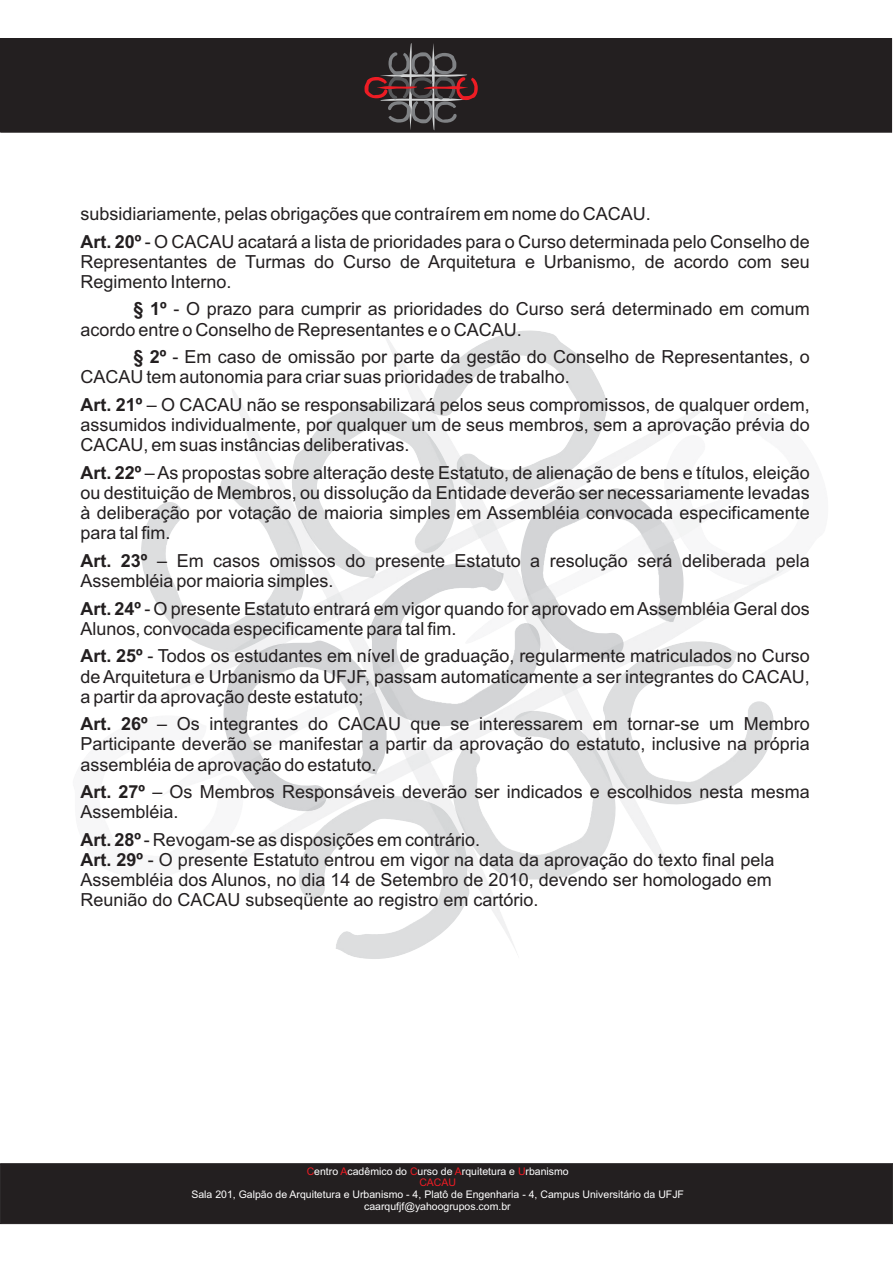
<style>
.page{position:relative;width:893px;height:1263px;background:#fff}
.page>*{position:absolute;margin:0;border:0;box-sizing:border-box;transform-origin:0 0}
.t1{font:18px/20.1px "Arial";color:#231f20}
.t2{font:10.5px/11.7px "Arial";color:#fff;text-align:center}
.t3{font:10.5px "Arial";color:#ed1c24}
.s1{font-weight:700}
.s2{color:#ed1c24}
</style>
<div class="page">
<div style="left:0;top:39px;width:892px;height:93px;background:#231f20"></div>
<div style="left:0;top:38px;width:892px;height:94px;border:1px solid #231f20"></div>
<img style="left:141px;top:475px;width:167px;height:159px">
<img style="left:433px;top:330px;width:175px;height:148px">
<img style="left:288px;top:402px;width:172px;height:178px">
<img style="left:368px;top:562px;width:174px;height:167px">
<img style="left:297px;top:793px;width:174px;height:166px">
<img style="left:601px;top:665px;width:173px;height:142px">
<img style="left:452px;top:709px;width:166px;height:174px">
<img style="left:146px;top:634px;width:301px;height:172px">
<img style="left:436px;top:478px;width:329px;height:187px">
<svg style="left:364px;top:38px;width:114px;height:95px"></svg>
<div style="left:0;top:1163px;width:893px;height:61px;background:#231f20"></div>
<p class="t1" style="left:80px;top:201px;width:731px;line-height:27.6px">subsidiariamente, pelas obrigações que contraírem em nome do CACAU.<br><span class="s1">Art. 20º</span> - O CACAU acatará a lista de prioridades para o Curso determinada pelo Conselho de</p>
<p class="t1" style="left:80px;top:253px;width:731px">Representantes de Turmas do Curso de Arquitetura e Urbanismo, de acordo com seu<br>Regimento Interno.</p>
<p class="t1" style="left:80px;top:301px;width:731px;text-indent:53px"><span class="s1">§ 1º</span> - O prazo para cumprir as prioridades do Curso será determinado em comum acordo entre o Conselho de Representantes e o CACAU.</p>
<p class="t1" style="left:80px;top:348px;width:731px;text-indent:53px"><span class="s1">§ 2º</span> - Em caso de omissão por parte da gestão do Conselho de Representantes, o<br>CACAU tem autonomia para criar suas prioridades de trabalho.</p>
<p class="t1" style="left:80px;top:396px;width:731px;text-align:justify"><span class="s1">Art. 21º</span> – O CACAU não se responsabilizará pelos seus compromissos, de qualquer ordem, assumidos individualmente, por qualquer um de seus membros, sem a aprovação prévia do CACAU, em suas instâncias deliberativas.</p>
<p class="t1" style="left:80px;top:464px;width:731px;text-align:justify"><span class="s1">Art. 22º</span> – As propostas sobre alteração deste Estatuto, de alienação de bens e títulos, eleição ou destituição de Membros, ou dissolução da Entidade deverão ser necessariamente levadas à deliberação por votação de maioria simples em Assembléia convocada especificamente para tal fim.</p>
<p class="t1" style="left:80px;top:552px;width:731px"><span class="s1">Art. 23º</span> – Em casos omissos do presente Estatuto a resolução será deliberada pela<br>Assembléia por maioria simples.</p>
<p class="t1" style="left:80px;top:600px;width:731px"><span class="s1">Art. 24º</span> - O presente Estatuto entrará em vigor quando for aprovado em Assembléia Geral dos<br>Alunos, convocada especificamente para tal fim.</p>
<p class="t1" style="left:80px;top:648px;width:731px;text-align:justify"><span class="s1">Art. 25º</span> - Todos os estudantes em nível de graduação, regularmente matriculados no Curso de Arquitetura e Urbanismo da UFJF, passam automaticamente a ser integrantes do CACAU, a partir da aprovação deste estatuto;</p>
<p class="t1" style="left:80px;top:716px;width:731px;text-align:justify"><span class="s1">Art. 26º</span> – Os integrantes do CACAU que se interessarem em tornar-se um Membro Participante deverão se manifestar a partir da aprovação do estatuto, inclusive na própria assembléia de aprovação do estatuto.</p>
<p class="t1" style="left:80px;top:783px;width:731px"><span class="s1">Art. 27º</span> – Os Membros Responsáveis deverão ser indicados e escolhidos nesta mesma<br>Assembléia.</p>
<p class="t1" style="left:80px;top:831px;width:695px"><span class="s1">Art. 28º</span> - Revogam-se as disposições em contrário.<br><span class="s1">Art. 29º</span> - O presente Estatuto entrou em vigor na data da aprovação do texto final pela Assembléia dos Alunos, no dia 14 de Setembro de 2010, devendo ser homologado em Reunião do CACAU subseqüente ao registro em cartório.</p>
<p class="t3" style="left:341px;top:1167px;width:9px">A</p>
<p class="t3" style="left:410px;top:1167px;width:9px">C</p>
<p class="t3" style="left:455px;top:1167px;width:9px">A</p>
<p class="t3" style="left:518px;top:1167px;width:9px">U</p>
<p class="t3" style="left:419px;top:1179px;width:38px">CACAU</p>
<p class="t2" style="left:191px;top:1189px;width:494px">Sala 201, Galpão de Arquitetura e Urbanismo - 4, Platô de Engenharia - 4, Campus Universitário da UFJF caarqufjf@yahoogrupos.com.br</p>
<p class="t2" style="left:307px;top:1166px;width:264px"><span class="s2">C</span>entro cadêmico do urso de rquitetura e rbanismo</p>
</div>
